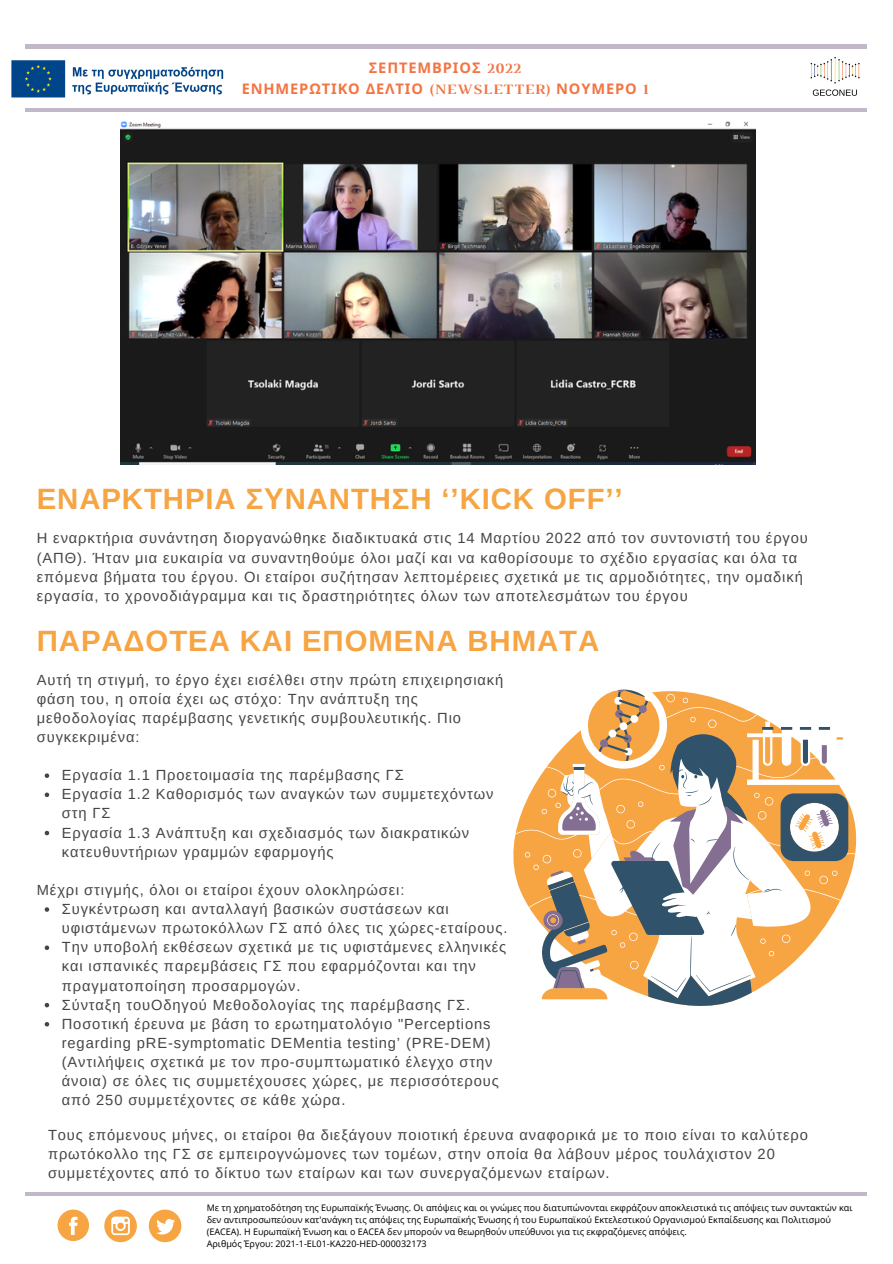
<style>
.page{position:relative;width:893px;height:1264px;background:#fff}
.page>*{position:absolute;margin:0;border:0;box-sizing:border-box;transform-origin:0 0}
.t1{font:700 29.4px "Arimo";letter-spacing:.03em;color:#f7a442}
.t2{font:14.7px/19px "Arimo";letter-spacing:.06em;color:#464544}
.t3{font:700 14.55px/20.2px "Noto Sans";letter-spacing:.06em;color:#f37443;text-align:center}
.t4{font:9px/12px "Noto Sans";color:#060606}
.s1{font-family:"Luthier"}
</style>
<div class="page">
<img style="left:803px;top:48px;width:63px;height:48px">
<hr style="left:26px;top:108px;width:840px;height:3px;background:#846f92">
<hr style="left:26px;top:45px;width:840px;height:3px;background:#846f92">
<img style="left:11px;top:60px;width:213px;height:38px">
<img style="left:121px;top:121px;width:634px;height:344px">
<hr style="left:26px;top:1192px;width:840px;height:3px;background:#846f92">
<svg style="left:58px;top:1209px;width:31px;height:31px"></svg>
<svg style="left:104px;top:1209px;width:33px;height:33px"></svg>
<svg style="left:149px;top:1209px;width:32px;height:33px"></svg>
<svg style="left:515px;top:775px;width:340px;height:149px;fill:#f7a442"></svg>
<svg style="left:541px;top:689px;width:307px;height:316px"></svg>
<svg style="left:45px;top:773px;width:4px;height:5px"></svg>
<svg style="left:45px;top:792px;width:4px;height:5px"></svg>
<svg style="left:45px;top:830px;width:4px;height:5px"></svg>
<svg style="left:45px;top:907px;width:4px;height:4px"></svg>
<svg style="left:45px;top:945px;width:4px;height:5px"></svg>
<svg style="left:45px;top:1002px;width:4px;height:5px"></svg>
<svg style="left:45px;top:1022px;width:4px;height:4px"></svg>
<p class="t3" style="left:242px;top:58px;width:407px">ΣΕΠΤΕΜΒΡΙΟΣ <span class="s1">2022<br></span>ΕΝΗΜΕΡΩΤΙΚΟ ΔΕΛΤΙΟ <span class="s1">(NEWSLETTER)</span> ΝΟΥΜΕΡΟ <span class="s1">1</span></p>
<h1 class="t1" style="left:37px;top:483px;width:587px">ΕΝΑΡΚΤΗΡΙΑ ΣΥΝΑΝΤΗΣΗ ‘’KICK OFF’’</h1>
<p class="t2" style="left:37px;top:529px;width:772px">Η εναρκτήρια συνάντηση διοργανώθηκε διαδικτυακά στις 14 Μαρτίου 2022 από τον συντονιστή του έργου (ΑΠΘ). Ήταν μια ευκαιρία να συναντηθούμε όλοι μαζί και να καθορίσουμε το σχέδιο εργασίας και όλα τα επόμενα βήματα του έργου. Οι εταίροι συζήτησαν λεπτομέρειες σχετικά με τις αρμοδιότητες, την ομαδική εργασία, το χρονοδιάγραμμα και τις δραστηριότητες όλων των αποτελεσμάτων του έργου</p>
<h1 class="t1" style="left:37px;top:624px;width:564px">ΠΑΡΑΔΟΤΕΑ ΚΑΙ ΕΠΟΜΕΝΑ ΒΗΜΑΤΑ</h1>
<p class="t2" style="left:37px;top:670px;width:468px">Αυτή τη στιγμή, το έργο έχει εισέλθει στην πρώτη επιχειρησιακή φάση του, η οποία έχει ως στόχο: Την ανάπτυξη της μεθοδολογίας παρέμβασης γενετικής συμβουλευτικής. Πιο συγκεκριμένα:</p>
<p class="t2" style="left:62px;top:765px;width:433px">Εργασία 1.1 Προετοιμασία της παρέμβασης ΓΣ<br>Εργασία 1.2 Καθορισμός των αναγκών των συμμετεχόντων στη ΓΣ<br>Εργασία 1.3 Ανάπτυξη και σχεδιασμός των διακρατικών κατευθυντήριων γραμμών εφαρμογής</p>
<p class="t2" style="left:37px;top:880px;width:369px">Μέχρι στιγμής, όλοι οι εταίροι έχουν ολοκληρώσει:</p>
<p class="t2" style="left:62px;top:899px;width:447px">Συγκέντρωση και ανταλλαγή βασικών συστάσεων και υφιστάμενων πρωτοκόλλων ΓΣ από όλες τις χώρες-εταίρους.<br>Την υποβολή εκθέσεων σχετικά με τις υφιστάμενες ελληνικές και ισπανικές παρεμβάσεις ΓΣ που εφαρμόζονται και την πραγματοποίηση προσαρμογών.<br>Σύνταξη τουΟδηγού Μεθοδολογίας της παρέμβασης ΓΣ.<br>Ποσοτική έρευνα με βάση το ερωτηματολόγιο "Perceptions regarding pRE-symptomatic DEMentia testing’ (PRE-DEM) (Αντιλήψεις σχετικά με τον προ-συμπτωματικό έλεγχο στην άνοια) σε όλες τις συμμετέχουσες χώρες, με περισσότερους από 250 συμμετέχοντες σε κάθε χώρα.</p>
<p class="t2" style="left:48px;top:1125px;width:761px">Τους επόμενους μήνες, οι εταίροι θα διεξάγουν ποιοτική έρευνα αναφορικά με το ποιο είναι το καλύτερο πρωτόκολλο της ΓΣ σε εμπειρογνώμονες των τομέων, στην οποία θα λάβουν μέρος τουλάχιστον 20 συμμετέχοντες από το δίκτυο των εταίρων και των συνεργαζόμενων εταίρων.</p>
<p class="t4" style="left:207px;top:1201px;width:647px">Με τη χρηματοδότηση της Ευρωπαϊκής Ένωσης. Οι απόψεις και οι γνώμες που διατυπώνονται εκφράζουν αποκλειστικά τις απόψεις των συντακτών και δεν αντιπροσωπεύουν κατ'ανάγκη τις απόψεις της Ευρωπαϊκής Ένωσης ή του Ευρωπαϊκού Εκτελεστικού Οργανισμού Εκπαίδευσης και Πολιτισμού (EACEA). Η Ευρωπαϊκή Ένωση και ο EACEA δεν μπορούν να θεωρηθούν υπεύθυνοι για τις εκφραζόμενες απόψεις.<br>Αριθμός Έργου: 2021-1-EL01-KA220-HED-000032173</p>
</div>
